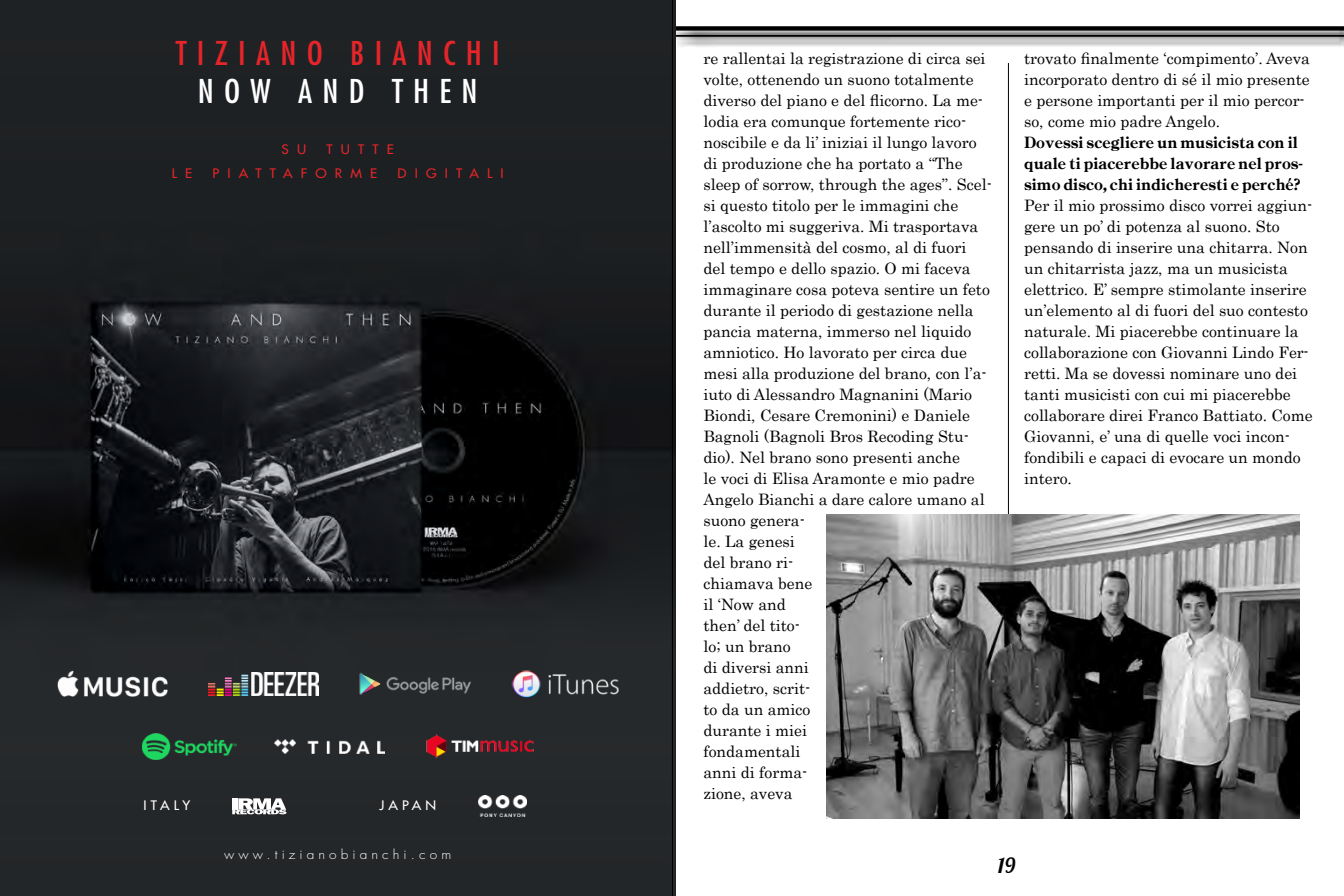
<style>
.page{position:relative;width:1344px;height:896px;background:#fff}
.page>*{position:absolute;margin:0;border:0;box-sizing:border-box;transform-origin:0 0}
.t1{font:condensed 31.94px/38.3px "Futura Std";letter-spacing:.3em;color:#e5252a;text-align:center;scale:1.07 1}
.t2{font:21px "Lobster 1.3";color:#000}
.t3{font:15.75px/21px "Century";color:#000}
.t4{font:15.75px/21px "Century Oldstyle ICG Bold";color:#000}
.t5{font:500 12.78px "Futura Std";letter-spacing:.6em;color:#e5252a;scale:1.07 1}
.t6{font:300 12.78px "Futura Std";letter-spacing:.3em;color:#fff;scale:1.07 1}
.t7{font:500 12.78px "Futura Std";letter-spacing:.3em;color:#fff;scale:1.07 1}
.s1{color:#fff}
</style>
<div class="page">
<div style="left:677px;top:36px;width:667px;height:12px;background:#000;opacity:.75"></div>
<div style="left:676px;top:28px;width:668px;height:14px;background:#000;opacity:.75"></div>
<div style="left:675px;top:26px;width:669px;height:5px;background:#000"></div>
<img style="left:0;top:0;width:676px;height:896px">
<svg style="left:232px;top:798px;width:55px;height:16px"></svg>
<img style="left:479px;top:796px;width:48px;height:21px">
<img style="left:57px;top:671px;width:110px;height:26px">
<img style="left:209px;top:672px;width:110px;height:23px">
<img style="left:351px;top:671px;width:124px;height:26px">
<img style="left:510px;top:671px;width:108px;height:26px">
<img style="left:142px;top:733px;width:94px;height:27px">
<img style="left:275px;top:740px;width:110px;height:13px">
<img style="left:423px;top:734px;width:110px;height:25px">
<hr style="left:1008px;top:63px;width:1px;height:746px;background:#000">
<hr style="left:672px;top:0;width:1px;height:896px;background:#000">
<img style="left:827px;top:515px;width:472px;height:304px">
<p class="t1" style="left:176px;top:33px;width:304px">TIZIANO BIANCHI<br><span class="s1">NOW AND THEN</span></p>
<p class="t5" style="left:282px;top:141px;width:24px">S U</p>
<p class="t5" style="left:326px;top:141px;width:65px">TUTTE</p>
<p class="t5" style="left:172px;top:165px;width:21px">L E</p>
<p class="t5" style="left:212px;top:165px;width:156px">PIATTAFORME</p>
<p class="t5" style="left:398px;top:165px;width:101px">DIGITALI</p>
<p class="t7" style="left:144px;top:798px;width:45px">ITALY</p>
<p class="t7" style="left:379px;top:798px;width:55px">JAPAN</p>
<p class="t6" style="left:224px;top:847px;width:214px">www.tizianobianchi.com</p>
<p class="t3" style="left:704px;top:47px;width:290px">re rallentai la registrazione di circa sei volte, ottenendo un suono totalmente diverso del piano e del flicorno. La me&shy;lodia era comunque fortemente rico&shy;noscibile e da li’ iniziai il lungo lavoro di produzione che ha portato a “The sleep of sorrow, through the ages”. Scel&shy;si questo titolo per le immagini che l’ascolto mi suggeriva. Mi trasportava nell’immensità del cosmo, al di fuori del tempo e dello spazio. O mi faceva immaginare cosa poteva sentire un feto durante il periodo di gestazione nella pancia materna, immerso nel liquido amniotico. Ho lavorato per circa due mesi alla produzione del brano, con l’a&shy;iuto di Alessandro Magnanini (Mario<br>Biondi, Cesare Cremonini) e Daniele<br>Bagnoli (Bagnoli Bros Recoding Stu&shy;dio). Nel brano sono presenti anche<br>le voci di Elisa Aramonte e mio padre<br>Angelo Bianchi a dare calore umano al suono genera-<br>le. La genesi<br>del brano ri-<br>chiamava bene<br>il ‘Now and<br>then’ del tito-<br>lo; un brano<br>di diversi anni<br>addietro, scrit-<br>to da un amico<br>durante i miei<br>fondamentali<br>anni di forma-<br>zione, aveva</p>
<p class="t3" style="left:1024px;top:47px;width:287px">trovato finalmente ‘compimento’. Aveva incorporato dentro di sé il mio presente e persone importanti per il mio percor&shy;so, come mio padre Angelo.</p>
<p class="t4" style="left:1024px;top:132px;width:280px">Dovessi scegliere un musicista con il quale ti piacerebbe lavorare nel pros&shy;simo disco, chi indicheresti e perché?</p>
<p class="t3" style="left:1024px;top:194px;width:290px">Per il mio prossimo disco vorrei aggiun&shy;gere un po’ di potenza al suono. Sto pensando di inserire una chitarra. Non un chitarrista jazz, ma un musicista elettrico. E’ sempre stimolante inserire un’elemento al di fuori del suo contesto naturale. Mi piacerebbe continuare la</p>
<p class="t3" style="left:1024px;top:341px;width:290px">collaborazione con Giovanni Lindo Fer&shy;retti. Ma se dovessi nominare uno dei tanti musicisti con cui mi piacerebbe collaborare direi Franco Battiato. Come Giovanni, e’ una di quelle voci incon&shy;fondibili e capaci di evocare un mondo intero.</p>
<p class="t2" style="left:998px;top:852px;width:19px">19</p>
</div>
